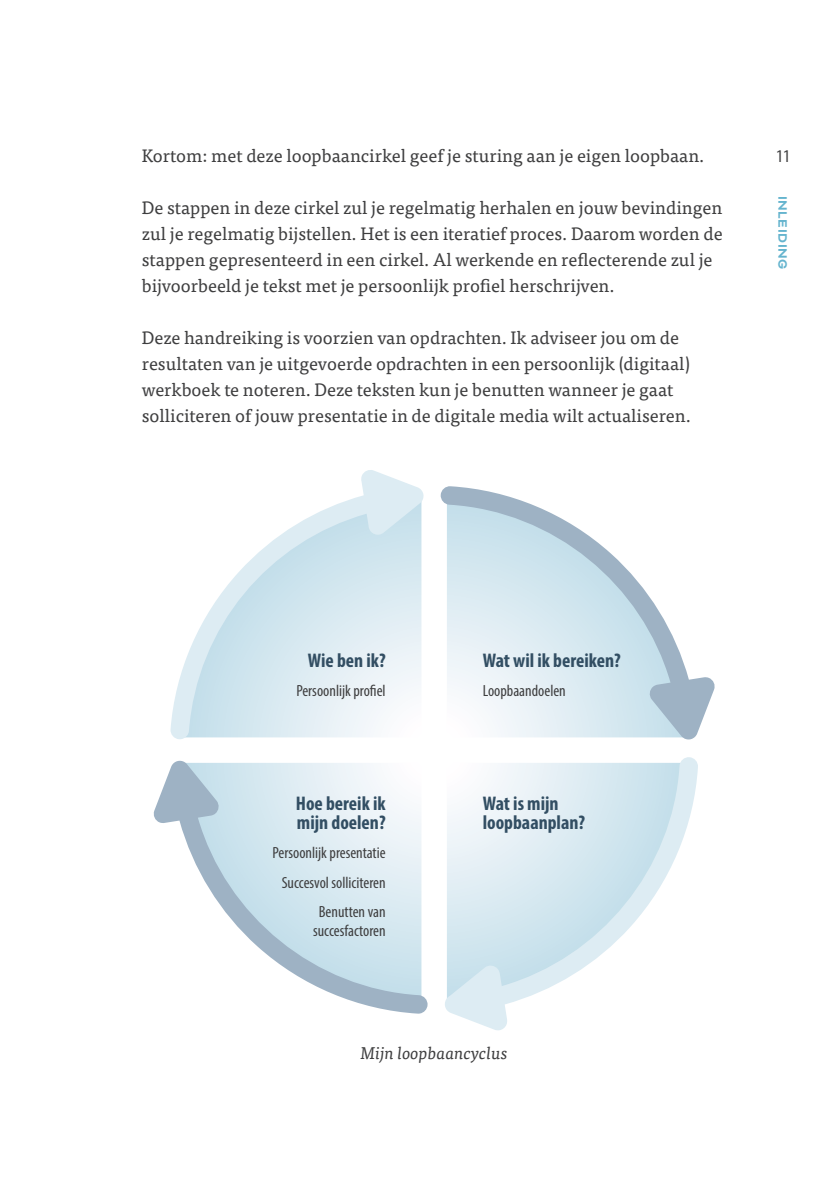
<style>
.page{position:relative;width:840px;height:1191px;background:#fff}
.page>*{position:absolute;margin:0;border:0;box-sizing:border-box;transform-origin:0 0}
.t1{font:700 condensed 19.8px/18.8px "Myriad Pro";color:#324e63}
.t2{font:18px/26px "Tisa Pro";color:#3e3e3f}
.t3{font:condensed 18px "Myriad Pro";color:#3e3e3f}
.t4{font:italic 17px "Tisa Pro";color:#3e3e3f}
.t5{font:condensed 16.2px/29.2px "Myriad Pro";color:#3e3e3f;text-align:right}
.t6{font:700 14px "Bicyclette";letter-spacing:.04em;color:#65b4ce}
</style>
<div class="page">
<svg style="left:170px;top:470px;width:253px;height:269px"></svg>
<svg style="left:440px;top:486px;width:275px;height:253px"></svg>
<svg style="left:445px;top:757px;width:253px;height:273px"></svg>
<svg style="left:153px;top:761px;width:274px;height:252px"></svg>
<p class="t2" style="left:142px;top:142px;width:563px">Kortom: met deze loopbaancirkel geef je sturing aan je eigen loopbaan.</p>
<p class="t2" style="left:142px;top:194px;width:582px">De stappen in deze cirkel zul je regelmatig herhalen en jouw bevindingen zul je regelmatig bijstellen. Het is een iteratief proces. Daarom worden de stappen gepresenteerd in een cirkel. Al werkende en reflecterende zul je bijvoorbeeld je tekst met je persoonlijk profiel herschrijven.</p>
<p class="t2" style="left:142px;top:324px;width:550px">Deze handreiking is voorzien van opdrachten. Ik adviseer jou om de resultaten van je uitgevoerde opdrachten in een persoonlijk (digitaal) werkboek te noteren. Deze teksten kun je benutten wanneer je gaat solliciteren of jouw presentatie in de digitale media wilt actualiseren.</p>
<p class="t3" style="left:775px;top:145px;width:15px">11</p>
<p class="t6" style="left:790px;top:196px;width:72px;rotate:90deg">Inleiding</p>
<p class="t1" style="left:308px;top:650px;width:79px">Wie ben ik?</p>
<p class="t5" style="left:296px;top:675px;width:91px">Persoonlijk profiel</p>
<p class="t1" style="left:296px;top:794px;width:91px">Hoe bereik ik mijn doelen?</p>
<p class="t5" style="left:272px;top:838px;width:115px">Persoonlijk presentatie<br>Succesvol solliciteren<br>Benutten van</p>
<p class="t5" style="left:313px;top:915px;width:74px">succesfactoren</p>
<p class="t1" style="left:482px;top:650px;width:140px">Wat wil ik bereiken?</p>
<p class="t5" style="left:482px;top:675px;width:85px">Loopbaandoelen</p>
<p class="t1" style="left:482px;top:794px;width:104px">Wat is mijn loopbaanplan?</p>
<p class="t4" style="left:360px;top:1040px;width:148px">Mijn loopbaancyclus</p>
</div>
